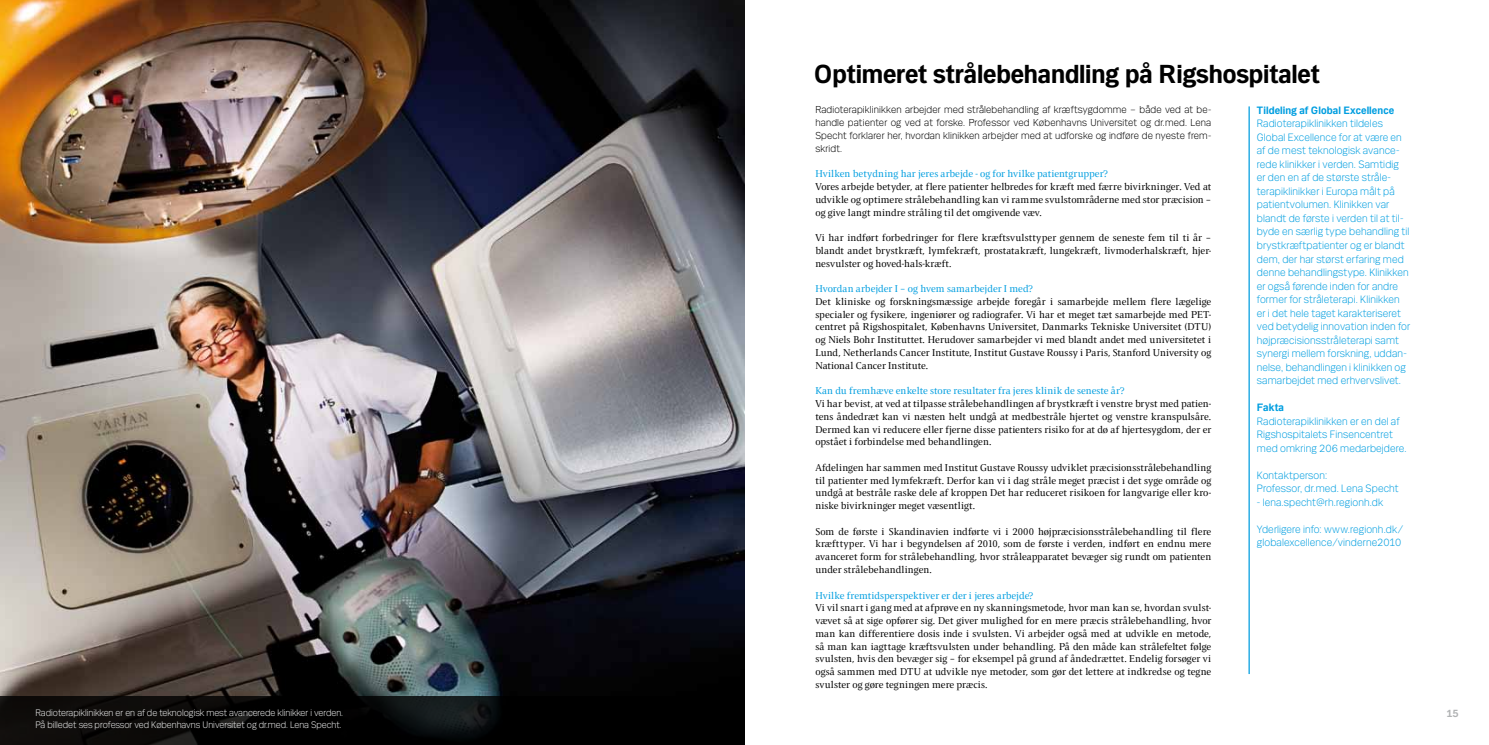
<style>
.page{position:relative;width:1489px;height:745px;background:#fff}
.page>*{position:absolute;margin:0;border:0;box-sizing:border-box;transform-origin:0 0}
.t1{font:700 27.5px "Mari";letter-spacing:-.005em;color:#000}
.t2{font:300 11.25px/13.5px "Mari";letter-spacing:.01em;color:#009ee0}
.t3{font:700 11.25px "Mari";letter-spacing:.01em;color:#009ee0}
.t4{font:700 11.25px "Mari";color:#b1b3b4}
.t5{font:10.62px/12.8px "Press Serif Pro";letter-spacing:.005em;color:#000;text-align:justify}
.t6{font:300 10.62px/12.8px "Mari";letter-spacing:.015em;color:#000;text-align:justify}
.t7{font:10.62px "Press Serif Pro";letter-spacing:.005em;color:#009ee0}
.t8{font:300 10px/12px "Mari";color:#eceded}
</style>
<div class="page">
<img style="left:0;top:0;width:744px;height:695px">
<hr style="left:1248px;top:106px;width:1px;height:567px;background:#009ee0">
<svg style="left:0;top:695px;width:744px;height:49px;background:#060706"></svg>
<h1 class="t1" style="left:813px;top:57px;width:507px">Optimeret strålebehandling på Rigshospitalet</h1>
<p class="t3" style="left:1256px;top:103px;width:139px">Tildeling af Global Excellence</p>
<p class="t2" style="left:1256px;top:116px;width:155px">Radioterapiklinikken tildeles Global Excellence for at være en af de mest teknologisk avance&shy;rede klinikker i verden. Samtidig er den en af de største stråle&shy;terapiklinikker i Europa målt på patientvolumen. Klinikken var blandt de første i verden til at til&shy;byde en særlig type behandling til brystkræftpatienter og er blandt dem, der har størst erfaring med denne behandlingstype. Klinikken er også førende inden for andre former for stråleterapi. Klinikken er i det hele taget karakteriseret ved betydelig innovation inden for højpræcisionsstråleterapi samt synergi mellem forskning, uddan&shy;nelse, behandlingen i klinikken og samarbejdet med erhvervslivet.</p>
<p class="t3" style="left:1256px;top:400px;width:29px">Fakta</p>
<p class="t2" style="left:1256px;top:413px;width:151px">Radioterapiklinikken er en del af<br>Rigshospitalets Finsencentret med omkring 206 medarbejdere.</p>
<p class="t2" style="left:1256px;top:467px;width:143px">Kontaktperson:<br>Professor, dr.med. Lena Specht</p>
<p class="t2" style="left:1256px;top:494px;width:128px">- lena.specht@rh.regionh.dk</p>
<p class="t2" style="left:1256px;top:521px;width:148px">Yderligere info: www.regionh.dk/ globalexcellence/vinderne2010</p>
<p class="t6" style="left:815px;top:103px;width:397px">Radioterapiklinikken arbejder med strålebehandling af kræftsygdomme – både ved at be&shy;handle patienter og ved at forske. Professor ved Københavns Universitet og dr.med. Lena Specht forklarer her, hvordan klinikken arbejder med at udforske og indføre de nyeste frem&shy;skridt.</p>
<p class="t7" style="left:815px;top:168px;width:294px">Hvilken betydning har jeres arbejde - og for hvilke patientgrupper?</p>
<p class="t5" style="left:815px;top:180px;width:397px">Vores arbejde betyder, at flere patienter helbredes for kræft med færre bivirkninger. Ved at udvikle og optimere strålebehandling kan vi ramme svulstområderne med stor præcision – og give langt mindre stråling til det omgivende væv.</p>
<p class="t5" style="left:815px;top:231px;width:397px">Vi har indført forbedringer for flere kræftsvulsttyper gennem de seneste fem til ti år – blandt andet brystkræft, lymfekræft, prostatakræft, lungekræft, livmoderhalskræft, hjer&shy;nesvulster og hoved-hals-kræft.</p>
<p class="t7" style="left:815px;top:283px;width:219px">Hvordan arbejder I – og hvem samarbejder I med?</p>
<p class="t5" style="left:815px;top:295px;width:397px">Det kliniske og forskningsmæssige arbejde foregår i samarbejde mellem flere lægelige specialer og fysikere, ingeniører og radiografer. Vi har et meget tæt samarbejde med PET&shy;centret på Rigshospitalet, Københavns Universitet, Danmarks Tekniske Universitet (DTU) og Niels Bohr Instituttet. Herudover samarbejder vi med blandt andet med universitetet i Lund, Netherlands Cancer Institute, Institut Gustave Roussy i Paris, Stanford University og National Cancer Institute.</p>
<p class="t7" style="left:815px;top:385px;width:310px">Kan du fremhæve enkelte store resultater fra jeres klinik de seneste år?</p>
<p class="t5" style="left:815px;top:397px;width:397px">Vi har bevist, at ved at tilpasse strålebehandlingen af brystkræft i venstre bryst med patien&shy;tens åndedræt kan vi næsten helt undgå at medbestråle hjertet og venstre kranspulsåre.<br>Dermed kan vi reducere eller fjerne disse patienters risiko for at dø af hjertesygdom, der er opstået i forbindelse med behandlingen.</p>
<p class="t5" style="left:815px;top:461px;width:397px">Afdelingen har sammen med Institut Gustave Roussy udviklet præcisionsstrålebehandling til patienter med lymfekræft. Derfor kan vi i dag stråle meget præcist i det syge område og undgå at bestråle raske dele af kroppen Det har reduceret risikoen for langvarige eller kro&shy;niske bivirkninger meget væsentligt.</p>
<p class="t5" style="left:815px;top:524px;width:397px">Som de første i Skandinavien indførte vi i 2000 højpræcisionsstrålebehandling til flere kræfttyper. Vi har i begyndelsen af 2010, som de første i verden, indført en endnu mere avanceret form for strålebehandling, hvor stråleapparatet bevæger sig rundt om patienten under strålebehandlingen.</p>
<p class="t7" style="left:815px;top:589px;width:219px">Hvilke fremtidsperspektiver er der i jeres arbejde?</p>
<p class="t5" style="left:815px;top:601px;width:397px">Vi vil snart i gang med at afprøve en ny skanningsmetode, hvor man kan se, hvordan svulst&shy;vævet så at sige opfører sig. Det giver mulighed for en mere præcis strålebehandling, hvor man kan differentiere dosis inde i svulsten. Vi arbejder også med at udvikle en metode, så man kan iagttage kræftsvulsten under behandling. På den måde kan strålefeltet følge svulsten, hvis den bevæger sig – for eksempel på grund af åndedrættet. Endelig forsøger vi også sammen med DTU at udvikle nye metoder, som gør det lettere at indkredse og tegne svulster og gøre tegningen mere præcis.</p>
<p class="t8" style="left:35px;top:705px;width:309px">Radioterapiklinikken er en af de teknologisk mest avancerede klinikker i verden.<br>På billedet ses professor ved Københavns Universitet og dr.med. Lena Specht.</p>
<p class="t4" style="left:35px;top:706px;width:14px">14</p>
<p class="t4" style="left:1446px;top:706px;width:14px">15</p>
</div>
